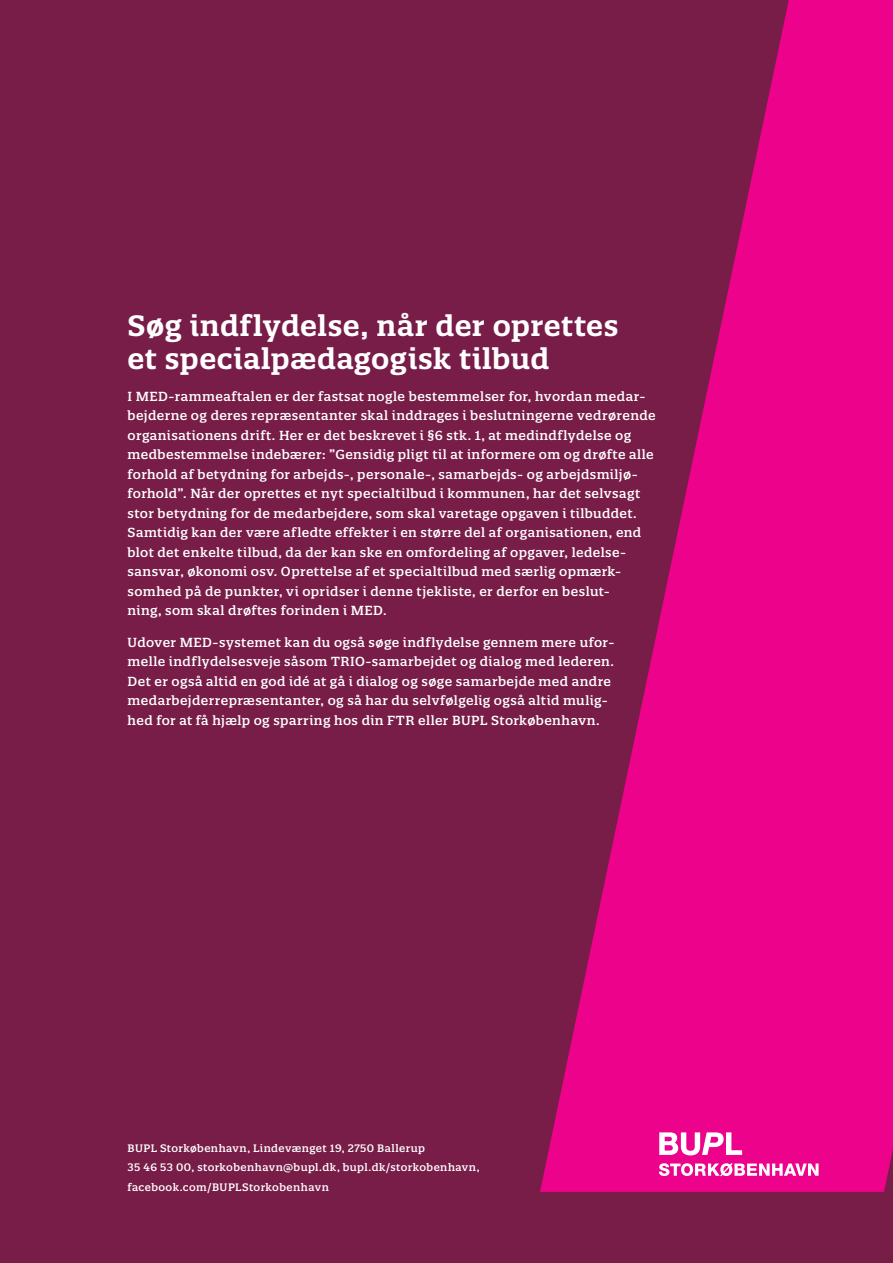
<style>
.page{position:relative;width:893px;height:1263px;background:#781c48}
.page>*{position:absolute;margin:0;border:0;box-sizing:border-box;transform-origin:0 0}
.mr{font:600 28.5px "Quatro Slab";letter-spacing:.015em;color:#fff}
.br{font:500 12.75px/19.5px "Quatro Slab";letter-spacing:.03em;color:#fff}
.br-2{font:500 10.5px "Quatro Slab";letter-spacing:.035em;color:#fff}
</style>
<div class="page">
<svg style="left:540px;top:0;width:353px;height:1192px;fill:#ed028c"></svg>
<svg style="left:659px;top:1132px;width:83px;height:23px;background:#f686c8"></svg>
<svg style="left:659px;top:1163px;width:159px;height:13px;background:#f68bca"></svg>
<p class="mr" style="left:128px;top:308px;width:492px">Søg indflydelse, når der oprettes</p>
<p class="mr" style="left:128px;top:341px;width:423px">et specialpædagogisk tilbud</p>
<p class="br" style="left:128px;top:386px;width:529px">I MED-rammeaftalen er der fastsat nogle bestemmelser for, hvordan medar&shy;bejderne og deres repræsentanter skal inddrages i beslutningerne vedrørende organisationens drift. Her er det beskrevet i §6 stk. 1, at medindflydelse og medbestemmelse indebærer: ”Gensidig pligt til at informere om og drøfte alle forhold af betydning for arbejds-, personale-, samarbejds- og arbejdsmiljø&shy;forhold”. Når der oprettes et nyt specialtilbud i kommunen, har det selvsagt stor betydning for de medarbejdere, som skal varetage opgaven i tilbuddet.<br>Samtidig kan der være afledte effekter i en større del af organisationen, end blot det enkelte tilbud, da der kan ske en omfordeling af opgaver, ledelse&shy;sansvar, økonomi osv. Oprettelse af et specialtilbud med særlig opmærk&shy;somhed på de punkter, vi opridser i denne tjekliste, er derfor en beslut-<br>ning, som skal drøftes forinden i MED.</p>
<p class="br" style="left:128px;top:632px;width:488px">Udover MED-systemet kan du også søge indflydelse gennem mere ufor&shy;melle indflydelsesveje såsom TRIO-samarbejdet og dialog med lederen.<br>Det er også altid en god idé at gå i dialog og søge samarbejde med andre medarbejderrepræsentanter, og så har du selvfølgelig også altid mulig&shy;hed for at få hjælp og sparring hos din FTR eller BUPL Storkøbenhavn.</p>
<p class="br-2" style="left:128px;top:1141px;width:299px">BUPL Storkøbenhavn, Lindevænget 19, 2750 Ballerup</p>
<p class="br-2" style="left:128px;top:1161px;width:354px">35 46 53 00, storkobenhavn@bupl.dk, bupl.dk/storkobenhavn,</p>
<p class="br-2" style="left:128px;top:1180px;width:203px">facebook.com/BUPLStorkobenhavn</p>
</div>
